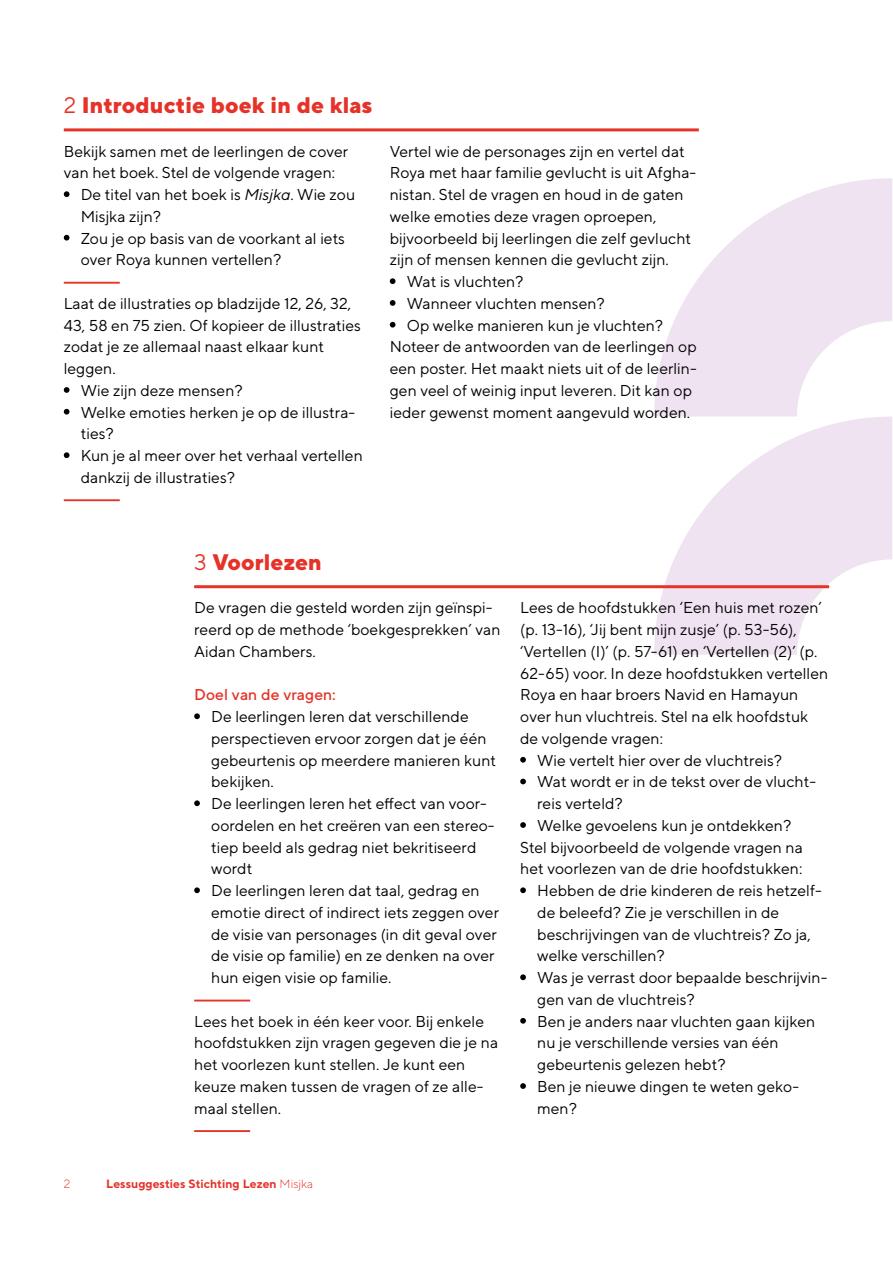
<style>
.page{position:relative;width:893px;height:1263px;background:#fff}
.page>*{position:absolute;margin:0;border:0;box-sizing:border-box;transform-origin:0 0}
.Tussenkopje{font:800 22.5px "TT Norms";color:#e63329}
.Body{font:15.75px/21.8px "TT Norms";color:#000}
.Body-2{font:500 15.75px "TT Norms";color:#e63329}
.Bron{font:700 12px "TT Norms";color:#e63329}
.t1{font:300 12px "TT Norms";color:#e63329}
.s1{font-weight:400}
.s2{font-style:italic}
.s3{font-weight:300}
</style>
<div class="page">
<svg style="left:654px;top:416px;width:238px;height:239px;fill:#efe3f1"></svg>
<svg style="left:654px;top:178px;width:238px;height:238px;fill:#efe3f1"></svg>
<hr style="left:64px;top:128px;width:635px;height:3px;background:#e63329">
<hr style="left:64px;top:282px;width:56px;height:2px;background:#e63329">
<hr style="left:64px;top:499px;width:56px;height:2px;background:#e63329">
<svg style="left:64px;top:191px;width:6px;height:6px"></svg>
<svg style="left:64px;top:235px;width:6px;height:6px"></svg>
<svg style="left:64px;top:387px;width:6px;height:6px"></svg>
<svg style="left:64px;top:409px;width:6px;height:6px"></svg>
<svg style="left:64px;top:452px;width:6px;height:6px"></svg>
<svg style="left:390px;top:278px;width:5px;height:6px"></svg>
<svg style="left:390px;top:300px;width:5px;height:6px"></svg>
<svg style="left:390px;top:322px;width:5px;height:6px"></svg>
<hr style="left:194px;top:585px;width:635px;height:3px;background:#e63329">
<hr style="left:194px;top:999px;width:56px;height:2px;background:#e63329">
<hr style="left:194px;top:1130px;width:56px;height:2px;background:#e63329">
<svg style="left:194px;top:713px;width:6px;height:6px"></svg>
<svg style="left:194px;top:800px;width:6px;height:6px"></svg>
<svg style="left:194px;top:887px;width:6px;height:6px"></svg>
<svg style="left:520px;top:757px;width:6px;height:6px"></svg>
<svg style="left:520px;top:779px;width:6px;height:5px"></svg>
<svg style="left:520px;top:822px;width:6px;height:6px"></svg>
<svg style="left:520px;top:887px;width:6px;height:6px"></svg>
<svg style="left:520px;top:974px;width:6px;height:6px"></svg>
<svg style="left:520px;top:1018px;width:6px;height:6px"></svg>
<svg style="left:520px;top:1083px;width:6px;height:6px"></svg>
<p class="Tussenkopje" style="left:64px;top:91px;width:310px"><span class="s1">2</span> Introductie boek in de klas</p>
<p class="Body" style="left:64px;top:140px;width:286px">Bekijk samen met de leerlingen de cover van het boek. Stel de volgende vragen:</p>
<p class="Body" style="left:81px;top:183px;width:276px">De titel van het boek is <span class="s2">Misjka</span>. Wie zou<br>Misjka zijn?</p>
<p class="Body" style="left:81px;top:227px;width:266px">Zou je op basis van de voorkant al iets over Roya kunnen vertellen?</p>
<p class="Body" style="left:64px;top:292px;width:299px">Laat de illustraties op bladzijde 12, 26, 32, 43, 58 en 75 zien. Of kopieer de illustraties zodat je ze allemaal naast elkaar kunt leggen.</p>
<p class="Body" style="left:81px;top:379px;width:163px">Wie zijn deze mensen?</p>
<p class="Body" style="left:81px;top:401px;width:276px">Welke emoties herken je op de illustra&shy;ties?</p>
<p class="Body" style="left:81px;top:444px;width:284px">Kun je al meer over het verhaal vertellen dankzij de illustraties?</p>
<p class="Body" style="left:390px;top:140px;width:308px">Vertel wie de personages zijn en vertel dat Roya met haar familie gevlucht is uit Afgha&shy;nistan. Stel de vragen en houd in de gaten welke emoties deze vragen oproepen, bijvoorbeeld bij leerlingen die zelf gevlucht zijn of mensen kennen die gevlucht zijn.</p>
<p class="Body" style="left:407px;top:270px;width:118px">Wat is vluchten?</p>
<p class="Body" style="left:407px;top:292px;width:200px">Wanneer vluchten mensen?</p>
<p class="Body" style="left:407px;top:314px;width:258px">Op welke manieren kun je vluchten?</p>
<p class="Body" style="left:390px;top:336px;width:308px">Noteer de antwoorden van de leerlingen op een poster. Het maakt niets uit of de leerlin&shy;gen veel of weinig input leveren. Dit kan op ieder gewenst moment aangevuld worden.</p>
<p class="t1" style="left:64px;top:1176px;width:8px">2</p>
<p class="Tussenkopje" style="left:194px;top:547px;width:129px"><span class="s1">3</span> Voorlezen</p>
<p class="Body" style="left:194px;top:597px;width:308px">De vragen die gesteld worden zijn geïnspi&shy;reerd op de methode ‘boekgesprekken’ van<br>Aidan Chambers.</p>
<p class="Body-2" style="left:194px;top:685px;width:143px">Doel van de vragen:</p>
<p class="Body" style="left:211px;top:705px;width:286px">De leerlingen leren dat verschillende perspectieven ervoor zorgen dat je één gebeurtenis op meerdere manieren kunt bekijken.</p>
<p class="Body" style="left:211px;top:792px;width:285px">De leerlingen leren het effect van voor&shy;oordelen en het creëren van een stereo&shy;tiep beeld als gedrag niet bekritiseerd wordt</p>
<p class="Body" style="left:211px;top:879px;width:289px">De leerlingen leren dat taal, gedrag en emotie direct of indirect iets zeggen over de visie van personages (in dit geval over de visie op familie) en ze denken na over hun eigen visie op familie.</p>
<p class="Body" style="left:194px;top:1010px;width:306px">Lees het boek in één keer voor. Bij enkele hoofdstukken zijn vragen gegeven die je na het voorlezen kunt stellen. Je kunt een keuze maken tussen de vragen of ze alle&shy;maal stellen.</p>
<p class="Body" style="left:520px;top:597px;width:310px">Lees de hoofdstukken ‘Een huis met rozen’ (p. 13-16), ‘Jij bent mijn zusje’ (p. 53-56), ‘Vertellen (I)’ (p. 57-61) en ‘Vertellen (2)’ (p.<br>62-65) voor. In deze hoofdstukken vertellen Roya en haar broers Navid en Hamayun over hun vluchtreis. Stel na elk hoofdstuk de volgende vragen:</p>
<p class="Body" style="left:537px;top:749px;width:246px">Wie vertelt hier over de vluchtreis?</p>
<p class="Body" style="left:537px;top:771px;width:280px">Wat wordt er in de tekst over de vlucht&shy;reis verteld?</p>
<p class="Body" style="left:537px;top:814px;width:256px">Welke gevoelens kun je ontdekken?</p>
<p class="Body" style="left:520px;top:836px;width:284px">Stel bijvoorbeeld de volgende vragen na het voorlezen van de drie hoofdstukken:</p>
<p class="Body" style="left:537px;top:879px;width:286px">Hebben de drie kinderen de reis hetzelf&shy;de beleefd? Zie je verschillen in de beschrijvingen van de vluchtreis? Zo ja, welke verschillen?</p>
<p class="Body" style="left:537px;top:966px;width:292px">Was je verrast door bepaalde beschrijvin&shy;gen van de vluchtreis?</p>
<p class="Body" style="left:537px;top:1010px;width:280px">Ben je anders naar vluchten gaan kijken nu je verschillende versies van één gebeurtenis gelezen hebt?</p>
<p class="Body" style="left:537px;top:1075px;width:263px">Ben je nieuwe dingen te weten geko&shy;men?</p>
<p class="Bron" style="left:106px;top:1176px;width:208px">Lessuggesties Stichting Lezen <span class="s3">Misjka</span></p>
</div>
